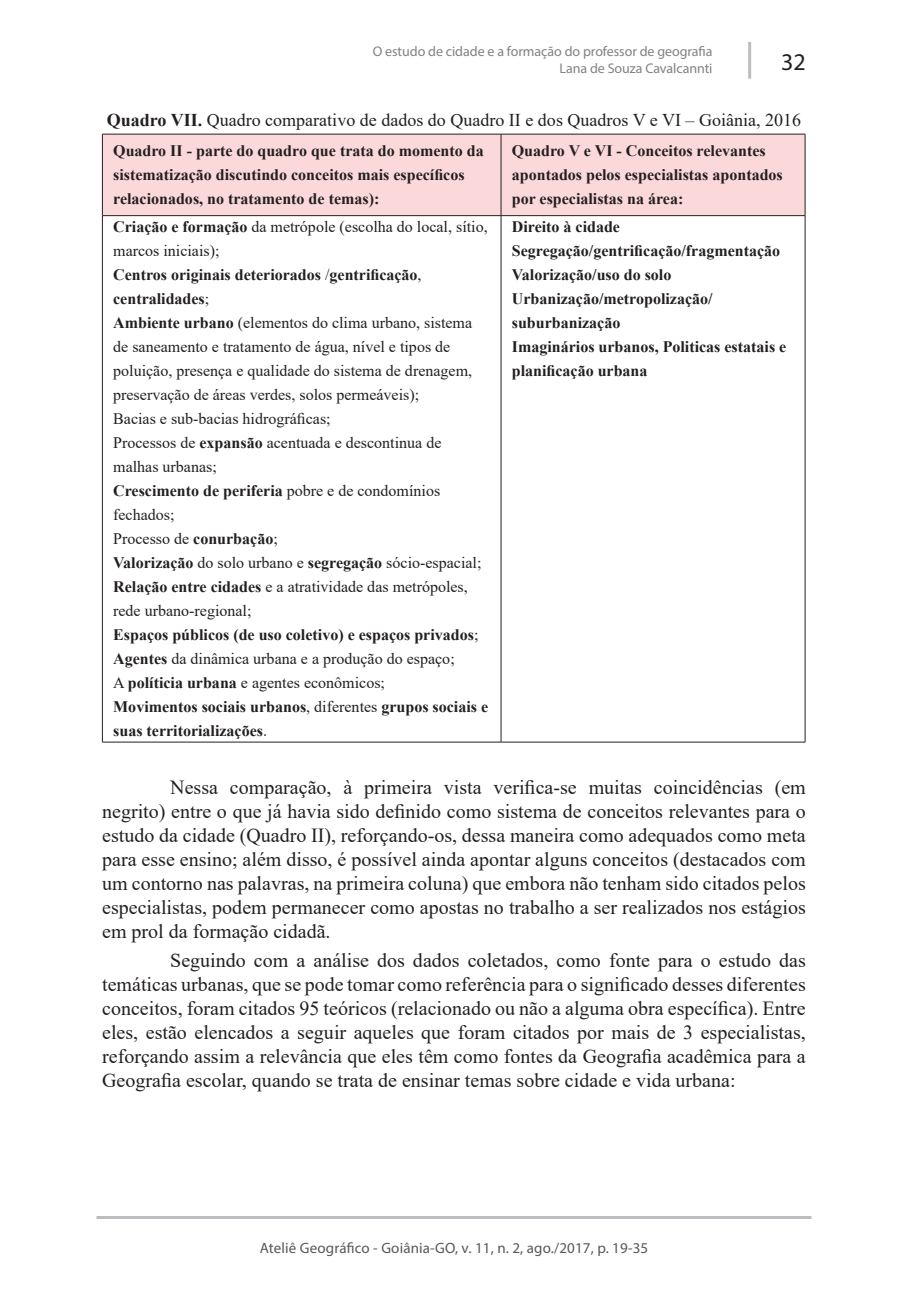
<style>
.page{position:relative;width:908px;height:1304px;background:#fff}
.page>*{position:absolute;margin:0;border:0;box-sizing:border-box;transform-origin:0 0}
.t1{font:24px "Myriad Pro";color:#231f20}
.t2{font:20px/24px "Times New Roman";color:#231f20;text-align:justify}
.t3{font:18px "Times New Roman";color:#231f20}
.t4{font:16px/24px "Times New Roman";color:#231f20}
.t5{font:700 16px/24px "Times New Roman";color:#231f20}
.t6{font:15px "Myriad Pro";letter-spacing:.01em;color:#57585a}
.t7{font:14px/16.8px "Myriad Pro";letter-spacing:-.005em;color:#808285;text-align:right}
.s1{font-weight:700}
</style>
<div class="page">
<hr style="left:96px;top:1216px;width:715px;height:3px;background:#bcbdc0">
<hr style="left:747px;top:42px;width:3px;height:37px;background:#bcbdc0">
<div style="left:103px;top:135px;width:701px;height:80px;background:#fbd8d9"></div>
<hr style="left:102px;top:134px;width:399px;height:1px;background:#231f20">
<hr style="left:102px;top:134px;width:1px;height:81px;background:#231f20">
<hr style="left:501px;top:134px;width:304px;height:1px;background:#231f20">
<hr style="left:500px;top:134px;width:1px;height:81px;background:#231f20">
<hr style="left:804px;top:134px;width:1px;height:81px;background:#231f20">
<hr style="left:102px;top:215px;width:399px;height:1px;background:#231f20">
<hr style="left:102px;top:216px;width:1px;height:526px;background:#231f20">
<hr style="left:501px;top:215px;width:304px;height:1px;background:#231f20">
<hr style="left:500px;top:216px;width:1px;height:526px;background:#231f20">
<hr style="left:804px;top:216px;width:1px;height:526px;background:#231f20">
<hr style="left:102px;top:742px;width:399px;height:1px;background:#231f20">
<hr style="left:501px;top:742px;width:304px;height:1px;background:#231f20">
<p class="t7" style="left:372px;top:43px;width:341px">O estudo de cidade e a formação do professor de geografia<br>Lana de Souza Cavalcannti</p>
<p class="t1" style="left:780px;top:47px;width:26px">32</p>
<p class="t3" style="left:107px;top:107px;width:695px"><span class="s1">Quadro VII.</span> Quadro comparativo de dados do Quadro II e dos Quadros V e VI – Goiânia, 2016</p>
<p class="t5" style="left:113px;top:138px;width:372px">Quadro II - parte do quadro que trata do momento da sistematização discutindo conceitos mais específicos relacionados, no tratamento de temas):</p>
<p class="t5" style="left:511px;top:138px;width:272px">Quadro V e VI - Conceitos relevantes apontados pelos especialistas apontados por especialistas na área:</p>
<p class="t4" style="left:113px;top:215px;width:376px"><span class="s1">Criação e formação</span> da metrópole (escolha do local, sítio, marcos iniciais);<br><span class="s1">Centros originais deteriorados</span> /<span class="s1">gentrificação</span>, <span class="s1">centralidades</span>;<br><span class="s1">Ambiente urbano</span> (elementos do clima urbano, sistema de saneamento e tratamento de água, nível e tipos de poluição, presença e qualidade do sistema de drenagem, preservação de áreas verdes, solos permeáveis);<br>Bacias e sub-bacias hidrográficas;<br>Processos de <span class="s1">expansão</span> acentuada e descontinua de malhas urbanas;<br><span class="s1">Crescimento de periferia</span> pobre e de condomínios fechados;<br>Processo de <span class="s1">conurbação</span>;<br><span class="s1">Valorização</span> do solo urbano e <span class="s1">segregação</span> sócio-espacial; <span class="s1">Relação entre cidades</span> e a atratividade das metrópoles, rede urbano-regional;<br><span class="s1">Espaços públicos (de uso coletivo) e espaços privados</span>; <span class="s1">Agentes</span> da dinâmica urbana e a produção do espaço;<br>A <span class="s1">políticia urbana</span> e agentes econômicos;<br><span class="s1">Movimentos sociais urbanos</span>, diferentes <span class="s1">grupos sociais e suas territorializações</span>.</p>
<p class="t5" style="left:511px;top:214px;width:276px">Direito à cidade<br>Segregação/gentrificação/fragmentação<br>Valorização/uso do solo<br>Urbanização/metropolização/ suburbanização<br>Imaginários urbanos, Politicas estatais e planificação urbana</p>
<p class="t2" style="left:102px;top:774px;width:705px;text-indent:68px">Nessa comparação, à primeira vista verifica-se muitas coincidências (em negrito) entre o que já havia sido definido como sistema de conceitos relevantes para o estudo da cidade (Quadro II), reforçando-os, dessa maneira como adequados como meta para esse ensino; além disso, é possível ainda apontar alguns conceitos (destacados com um contorno nas palavras, na primeira coluna) que embora não tenham sido citados pelos especialistas, podem permanecer como apostas no trabalho a ser realizados nos estágios em prol da formação cidadã.</p>
<p class="t2" style="left:102px;top:948px;width:705px;text-indent:68px">Seguindo com a análise dos dados coletados, como fonte para o estudo das temáticas urbanas, que se pode tomar como referência para o significado desses diferentes conceitos, foram citados 95 teóricos (relacionado ou não a alguma obra específica). Entre eles, estão elencados a seguir aqueles que foram citados por mais de 3 especialistas, reforçando assim a relevância que eles têm como fontes da Geografia acadêmica para a Geografia escolar, quando se trata de ensinar temas sobre cidade e vida urbana:</p>
<p class="t6" style="left:259px;top:1239px;width:390px">Ateliê Geográfico - Goiânia-GO, v. 11, n. 2, ago./2017, p. 19-35</p>
</div>
